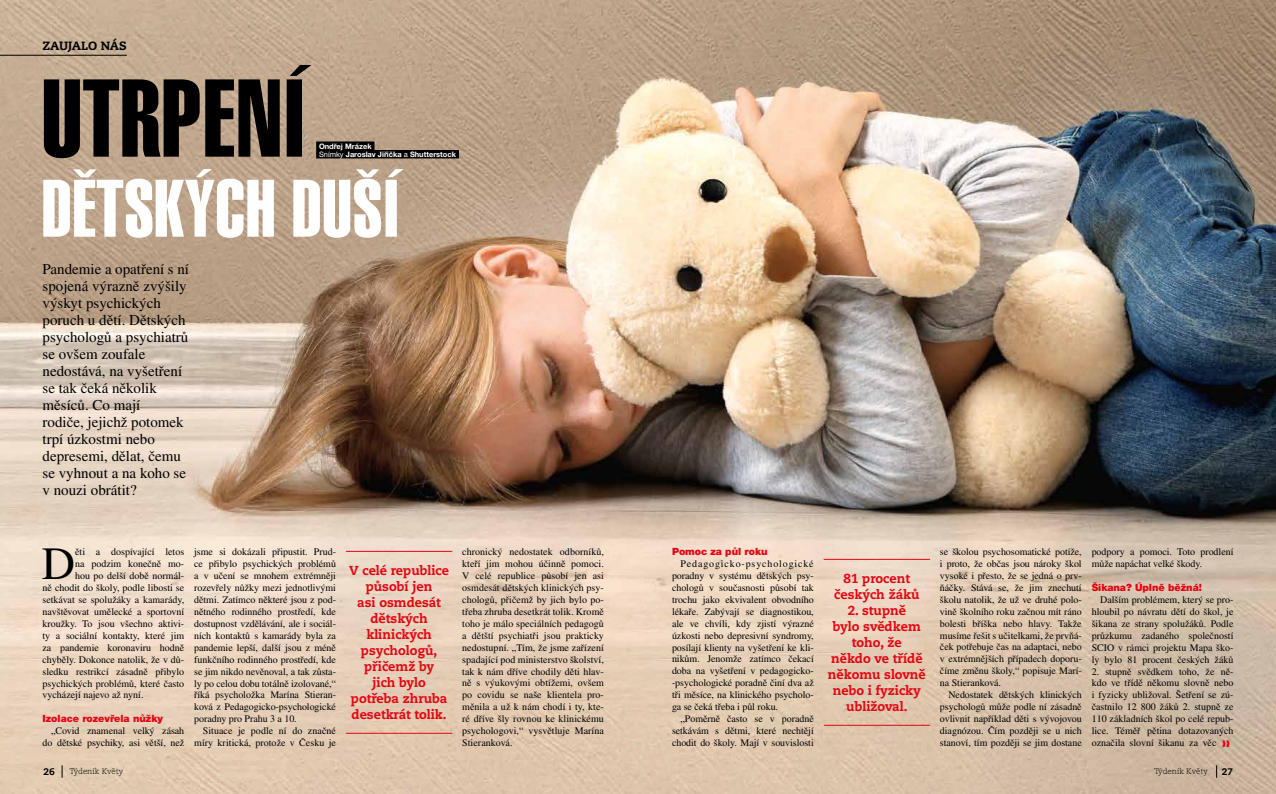
<style>
.page{position:relative;width:1276px;height:794px;background:#fff}
.page>*{position:absolute;margin:0;border:0;box-sizing:border-box;transform-origin:0 0}
.t1{font:108.5px "Helvetica OT Compressed Extra";letter-spacing:.01em;color:#000}
.t2{font:80px "Helvetica OT Compressed Extra";letter-spacing:.01em;color:#fff}
.t3{font:46.1px "Times OT";color:#000}
.t4{font:15px/17px "Times OT";color:#000}
.t5{font:800 13px/16px "Caecilia OT";color:#e30613;text-align:center}
.t6{font:800 12px "Caecilia OT";color:#000}
.t7{font:10px/12px "Times OT";color:#000;text-align:justify}
.t8{font:900 10px "Helvetica Neue OT";letter-spacing:-.005em;color:#e30613}
.t9{font:800 9.5px "Caecilia OT";color:#000}
.t10{font:300 8px "Caecilia OT";color:#000}
.t11{font:700 7.5px/8.5px "Helvetica Neue OT";color:#fff}
.s1{font-weight:400}
.s2{color:#e30613}
</style>
<div class="page">
<img style="left:0;top:0;width:1276px;height:794px">
<div style="left:316px;top:141px;width:58px;height:9px;background:#000"></div>
<div style="left:316px;top:150px;width:143px;height:8px;background:#000"></div>
<hr style="left:346px;top:551px;width:106px;height:1px;background:#e30613">
<hr style="left:346px;top:733px;width:106px;height:1px;background:#e30613">
<hr style="left:823px;top:559px;width:107px;height:1px;background:#e30613">
<hr style="left:823px;top:725px;width:107px;height:1px;background:#e30613">
<svg style="left:62px;top:765px;width:1px;height:13px"></svg>
<svg style="left:1216px;top:765px;width:1px;height:13px"></svg>
<hr style="left:0;top:55px;width:127px;height:1px;background:#000">
<p class="t6" style="left:43px;top:37px;width:86px">ZAUJALO NÁS</p>
<h1 class="t1" style="left:42px;top:61px;width:265px">UTRPENÍ</h1>
<h2 class="t2" style="left:42px;top:166px;width:359px">DĚTSKÝCH DUŠÍ</h2>
<p class="t11" style="left:319px;top:142px;width:139px">Ondřej Mrázek<br><span class="s1">Snímky</span> Jaroslav Jiřička <span class="s1">a</span> Shutterstock</p>
<p class="t4" style="left:43px;top:260px;width:148px">Pandemie a opatření s ní spojená výrazně zvýšily výskyt psychických poruch u dětí. Dětských psychologů a psychiatrů se ovšem zoufale nedostává, na vyšetření se tak čeká několik měsíců. Co mají<br>rodiče, jejichž potomek trpí úzkostmi nebo depresemi, dělat, čemu se vyhnout a na koho se v nouzi obrátit?</p>
<h3 class="t3" style="left:42px;top:536px;width:35px">D</h3>
<p class="t7" style="left:75px;top:545px;width:111px">ěti a dospívající letos</p>
<p class="t7" style="left:75px;top:557px;width:111px">na podzim konečně mo-</p>
<p class="t7" style="left:75px;top:569px;width:111px">hou po delší době normál-</p>
<p class="t7" style="left:43px;top:581px;width:143px">ně chodit do školy, podle libosti se</p>
<p class="t7" style="left:43px;top:593px;width:143px">setkávat se spolužáky a kamarády,</p>
<p class="t7" style="left:43px;top:605px;width:143px">navštěvovat umělecké a sportovní</p>
<p class="t7" style="left:43px;top:617px;width:143px">kroužky. To jsou všechno aktivi-</p>
<p class="t7" style="left:43px;top:629px;width:143px">ty a sociální kontakty, které jim</p>
<p class="t7" style="left:43px;top:641px;width:143px">za pandemie koronaviru hodně</p>
<p class="t7" style="left:43px;top:653px;width:143px">chyběly. Dokonce natolik, že v dů-</p>
<p class="t7" style="left:43px;top:665px;width:143px">sledku restrikcí zásadně přibylo</p>
<p class="t7" style="left:43px;top:677px;width:143px">psychických problémů, které často</p>
<p class="t7" style="left:43px;top:689px;width:103px">vycházejí najevo až nyní.</p>
<p class="t8" style="left:43px;top:713px;width:122px">Izolace rozevřela nůžky</p>
<p class="t7" style="left:43px;top:725px;width:143px;text-align:right">„Covid znamenal velký zásah do dětské psychiky, asi větší, než</p>
<p class="t7" style="left:194px;top:545px;width:143px">jsme si dokázali připustit. Prud&shy;ce přibylo psychických problémů a v učení se mnohem extrémněji rozevřely nůžky mezi jednotlivými dětmi. Zatímco některé jsou z pod&shy;nětného rodinného prostředí, kde dostupnost vzdělávání, ale i sociál&shy;ních kontaktů s kamarády byla za pandemie lepší, další jsou z méně funkčního rodinného prostředí, kde se jim nikdo nevěnoval, a tak zůsta&shy;ly po celou dobu totálně izolované,“ říká psycholožka Marína Stieran&shy;ková z Pedagogicko-psychologické poradny pro Prahu 3 a 10.</p>
<p class="t7" style="left:194px;top:725px;width:143px;text-align:right">Situace je podle ní do značné míry kritická, protože v Česku je</p>
<p class="t7" style="left:462px;top:545px;width:143px">chronický nedostatek odborníků, kteří jim mohou účinně pomoci.<br>V celé republice působí jen asi osmdesát dětských klinických psy&shy;chologů, přičemž by jich bylo po&shy;třeba zhruba desetkrát tolik. Kromě toho je málo speciálních pedagogů a dětští psychiatři jsou prakticky nedostupní. „Tím, že jsme zařízení spadající pod ministerstvo školství, tak k nám dříve chodily děti hlav&shy;ně s výukovými obtížemi, ovšem po covidu se naše klientela pro&shy;měnila a už k nám chodí i ty, kte&shy;ré dříve šly rovnou ke klinickému psychologovi,“ vysvětluje Marína Stieranková.</p>
<p class="t8" style="left:672px;top:546px;width:97px">Pomoc za půl roku</p>
<p class="t7" style="left:672px;top:557px;width:143px;text-indent:8px">Pedagogicko-psychologické poradny v systému dětských psy&shy;chologů v současnosti působí tak trochu jako ekvivalent obvodního lékaře. Zabývají se diagnostikou, ale ve chvíli, kdy zjistí výrazné úzkosti nebo depresivní syndromy, posílají klienty na vyšetření ke kli&shy;nikům. Jenomže zatímco čekací doba na vyšetření v pedagogicko--psychologické poradně činí dva až tři měsíce, na klinického psycholo&shy;ga se čeká třeba i půl roku.</p>
<p class="t7" style="left:672px;top:713px;width:143px;text-indent:8px">„Poměrně často se v poradně setkávám s dětmi, které nechtějí chodit do školy. Mají v souvislosti</p>
<h3 class="t5" style="left:349px;top:562px;width:102px">V celé republice působí jen<br>asi osmdesát dětských klinických psychologů, přičemž by<br>jich bylo potřeba zhruba desetkrát tolik.</h3>
<h3 class="t5" style="left:834px;top:570px;width:87px">81 procent českých žáků</h3>
<h3 class="t5" style="left:828px;top:602px;width:99px">2. stupně<br>bylo svědkem toho, že<br>někdo ve třídě někomu slovně nebo i fyzicky ubližoval.</h3>
<p class="t7" style="left:940px;top:545px;width:143px">se školou psychosomatické potíže, i proto, že občas jsou nároky škol vysoké i přesto, že se jedná o prv&shy;ňáčky. Stává se, že jim znechutí školu natolik, že už ve druhé polo&shy;vině školního roku začnou mít ráno bolesti bříška nebo hlavy. Takže musíme řešit s učitelkami, že prvňá&shy;ček potřebuje čas na adaptaci, nebo v extrémnějších případech doporu&shy;číme změnu školy,“ popisuje Marí&shy;na Stieranková.</p>
<p class="t7" style="left:940px;top:689px;width:143px;text-indent:8px">Nedostatek dětských klinických psychologů může podle ní zásadně ovlivnit například děti s vývojovou diagnózou. Čím později se u nich stanoví, tím později se jim dostane</p>
<p class="t7" style="left:1091px;top:545px;width:143px">podpory a pomoci. Toto prodlení může napáchat velké škody.</p>
<p class="t8" style="left:1091px;top:582px;width:112px">Šikana? Úplně běžná!</p>
<p class="t7" style="left:1091px;top:593px;width:143px;text-indent:8px">Dalším problémem, který se pro&shy;hloubil po návratu dětí do škol, je šikana ze strany spolužáků. Podle průzkumu zadaného společností SCIO v rámci projektu Mapa ško&shy;ly bylo 81 procent českých žáků</p>
<p class="t7" style="left:1091px;top:665px;width:143px">2. stupně svědkem toho, že ně&shy;kdo ve třídě někomu slovně nebo i fyzicky ubližoval. Šetření se zú&shy;častnilo 12 800 žáků 2. stupně ze 110 základních škol po celé repub&shy;lice. Téměř pětina dotazovaných označila slovní šikanu za věc <span class="s2">→→</span></p>
<p class="t9" style="left:43px;top:765px;width:13px">26</p>
<p class="t10" style="left:69px;top:766px;width:55px">Týdeník Květy</p>
<p class="t10" style="left:1154px;top:766px;width:55px">Týdeník Květy</p>
<p class="t9" style="left:1221px;top:765px;width:13px">27</p>
</div>
